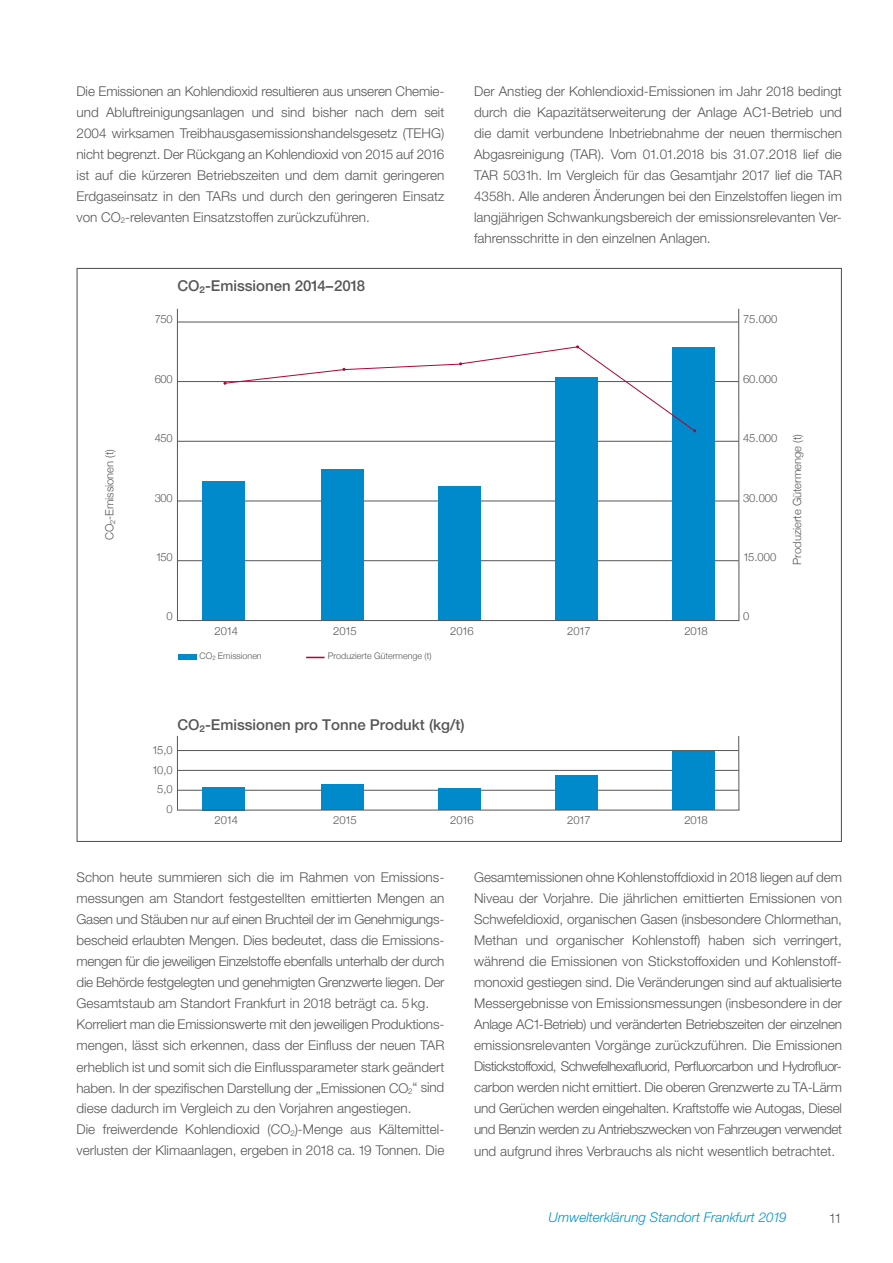
<style>
.page{position:relative;width:893px;height:1263px;background:#fff}
.page>*{position:absolute;margin:0;border:0;box-sizing:border-box;transform-origin:0 0}
.t1{font:500 15px "Helvetica Neue";color:#565656}
.t2{font:300 13.5px/21px "Helvetica Neue";color:#565656;text-align:justify}
.t3{font:italic 300 13.5px "Helvetica Neue CE";color:#0093cf}
.t4{font:300 11.25px/19.5px "Helvetica Neue";color:#565656;text-align:right}
.t5{font:300 9px "Helvetica Neue";color:#565656}
</style>
<div class="page">
<svg style="left:77px;top:268px;width:765px;height:574px"></svg>
<div style="left:179px;top:654px;width:18px;height:5px;background:#008acb"></div>
<div style="left:202px;top:481px;width:42px;height:139px;background:#008acb"></div>
<svg style="left:306px;top:657px;width:19px;height:1px"></svg>
<div style="left:321px;top:784px;width:42px;height:26px;background:#008acb"></div>
<div style="left:321px;top:469px;width:42px;height:151px;background:#008acb"></div>
<div style="left:438px;top:789px;width:42px;height:21px;background:#008acb"></div>
<div style="left:438px;top:486px;width:42px;height:134px;background:#008acb"></div>
<div style="left:555px;top:776px;width:42px;height:34px;background:#008acb"></div>
<div style="left:672px;top:751px;width:42px;height:59px;background:#008acb"></div>
<div style="left:555px;top:377px;width:42px;height:243px;background:#008acb"></div>
<div style="left:672px;top:347px;width:42px;height:273px;background:#008acb"></div>
<svg style="left:223px;top:345px;width:473px;height:87px"></svg>
<p class="t2" style="left:77px;top:80px;width:369px">Die Emissionen an Kohlendioxid resultieren aus unseren Chemie&shy;und Abluftreinigungsanlagen und sind bisher nach dem seit 2004 wirksamen Treibhausgasemissionshandelsgesetz (TEHG) nicht begrenzt. Der Rückgang an Kohlendioxid von 2015 auf 2016 ist auf die kürzeren Betriebszeiten und dem damit geringeren Erdgaseinsatz in den TARs und durch den geringeren Einsatz von CO<sub>2</sub>-relevanten Einsatzstoffen zurückzuführen.</p>
<p class="t2" style="left:474px;top:80px;width:369px">Der Anstieg der Kohlendioxid-Emissionen im Jahr 2018 bedingt durch die Kapazitätserweiterung der Anlage AC1-Betrieb und die damit verbundene Inbetriebnahme der neuen thermischen Abgasreinigung (TAR). Vom 01.01.2018 bis 31.07.2018 lief die TAR 5031h. Im Vergleich für das Gesamtjahr 2017 lief die TAR 4358h. Alle anderen Änderungen bei den Einzelstoffen liegen im langjährigen Schwankungsbereich der emissionsrelevanten Ver&shy;fahrensschritte in den einzelnen Anlagen.</p>
<p class="t1" style="left:177px;top:277px;width:189px">CO²-Emissionen 2014–2018</p>
<p class="t4" style="left:155px;top:309px;width:20px">750</p>
<p class="t4" style="left:743px;top:309px;width:36px">75.000</p>
<p class="t4" style="left:99px;top:540px;width:93px;rotate:-90deg">CO²-Emissionen (t)</p>
<p class="t4" style="left:155px;top:368px;width:20px">600</p>
<p class="t4" style="left:155px;top:428px;width:20px">450</p>
<p class="t4" style="left:155px;top:487px;width:20px">300</p>
<p class="t4" style="left:156px;top:546px;width:19px">150</p>
<p class="t4" style="left:167px;top:606px;width:8px">0</p>
<p class="t4" style="left:215px;top:620px;width:25px">2014</p>
<p class="t4" style="left:333px;top:620px;width:25px">2015</p>
<p class="t5" style="left:200px;top:649px;width:64px">CO² Emissionen</p>
<p class="t5" style="left:328px;top:649px;width:105px">Produzierte Gütermenge (t)</p>
<p class="t4" style="left:450px;top:620px;width:25px">2016</p>
<p class="t1" style="left:177px;top:715px;width:289px">CO²-Emissionen pro Tonne Produkt (kg/t)</p>
<p class="t4" style="left:152px;top:740px;width:22px">15,0<br>10,0<br>5,0<br>0</p>
<p class="t4" style="left:215px;top:809px;width:25px">2014</p>
<p class="t4" style="left:333px;top:809px;width:25px">2015</p>
<p class="t4" style="left:450px;top:809px;width:25px">2016</p>
<p class="t4" style="left:567px;top:620px;width:25px">2017</p>
<p class="t4" style="left:684px;top:620px;width:25px">2018</p>
<p class="t4" style="left:743px;top:368px;width:36px">60.000</p>
<p class="t4" style="left:743px;top:428px;width:36px">45.000</p>
<p class="t4" style="left:743px;top:487px;width:36px">30.000</p>
<p class="t4" style="left:743px;top:546px;width:35px">15.000</p>
<p class="t4" style="left:787px;top:565px;width:132px;rotate:-90deg">Produzierte Gütermenge (t)</p>
<p class="t4" style="left:743px;top:606px;width:8px">0</p>
<p class="t4" style="left:567px;top:809px;width:25px">2017</p>
<p class="t4" style="left:684px;top:809px;width:25px">2018</p>
<p class="t2" style="left:77px;top:867px;width:369px;text-align:left">Schon heute summieren sich die im Rahmen von Emissions&shy;messungen am Standort festgestellten emittierten Mengen an Gasen und Stäuben nur auf einen Bruchteil der im Genehmigungs&shy;bescheid erlaubten Mengen. Dies bedeutet, dass die Emissions&shy;mengen für die jeweiligen Einzelstoffe ebenfalls unterhalb der durch die Behörde festgelegten und genehmigten Grenzwerte liegen. Der Gesamtstaub am Standort Frankfurt in 2018 beträgt ca. 5kg.<br>Korreliert man die Emissionswerte mit den jeweiligen Produktions&shy;mengen, lässt sich erkennen, dass der Einfluss der neuen TAR erheblich ist und somit sich die Einflussparameter stark geändert haben. In der spezifischen Darstellung der „Emissionen CO<sub>2</sub>“ sind diese dadurch im Vergleich zu den Vorjahren angestiegen.<br>Die freiwerdende Kohlendioxid (CO<sub>2</sub>)-Menge aus Kältemittel&shy;verlusten der Klimaanlagen, ergeben in 2018 ca. 19 Tonnen. Die</p>
<p class="t2" style="left:474px;top:867px;width:369px">Gesamtemissionen ohne Kohlenstoffdioxid in 2018 liegen auf dem Niveau der Vorjahre. Die jährlichen emittierten Emissionen von Schwefeldioxid, organischen Gasen (insbesondere Chlormethan, Methan und organischer Kohlenstoff) haben sich verringert, während die Emissionen von Stickstoffoxiden und Kohlenstoff&shy;monoxid gestiegen sind. Die Veränderungen sind auf aktualisierte Messergebnisse von Emissionsmessungen (insbesondere in der Anlage AC1-Betrieb) und veränderten Betriebszeiten der einzelnen emissionsrelevanten Vorgänge zurückzuführen. Die Emissionen Distickstoffoxid, Schwefelhexafluorid, Perfluorcarbon und Hydrofluor&shy;carbon werden nicht emittiert. Die oberen Grenzwerte zu TA-Lärm und Gerüchen werden eingehalten. Kraftstoffe wie Autogas, Diesel und Benzin werden zu Antriebszwecken von Fahrzeugen verwendet und aufgrund ihres Verbrauchs als nicht wesentlich betrachtet.</p>
<p class="t3" style="left:549px;top:1209px;width:240px">Umwelterklärung Standort Frankfurt 2019</p>
<p class="t2" style="left:829px;top:1207px;width:14px">11</p>
</div>
